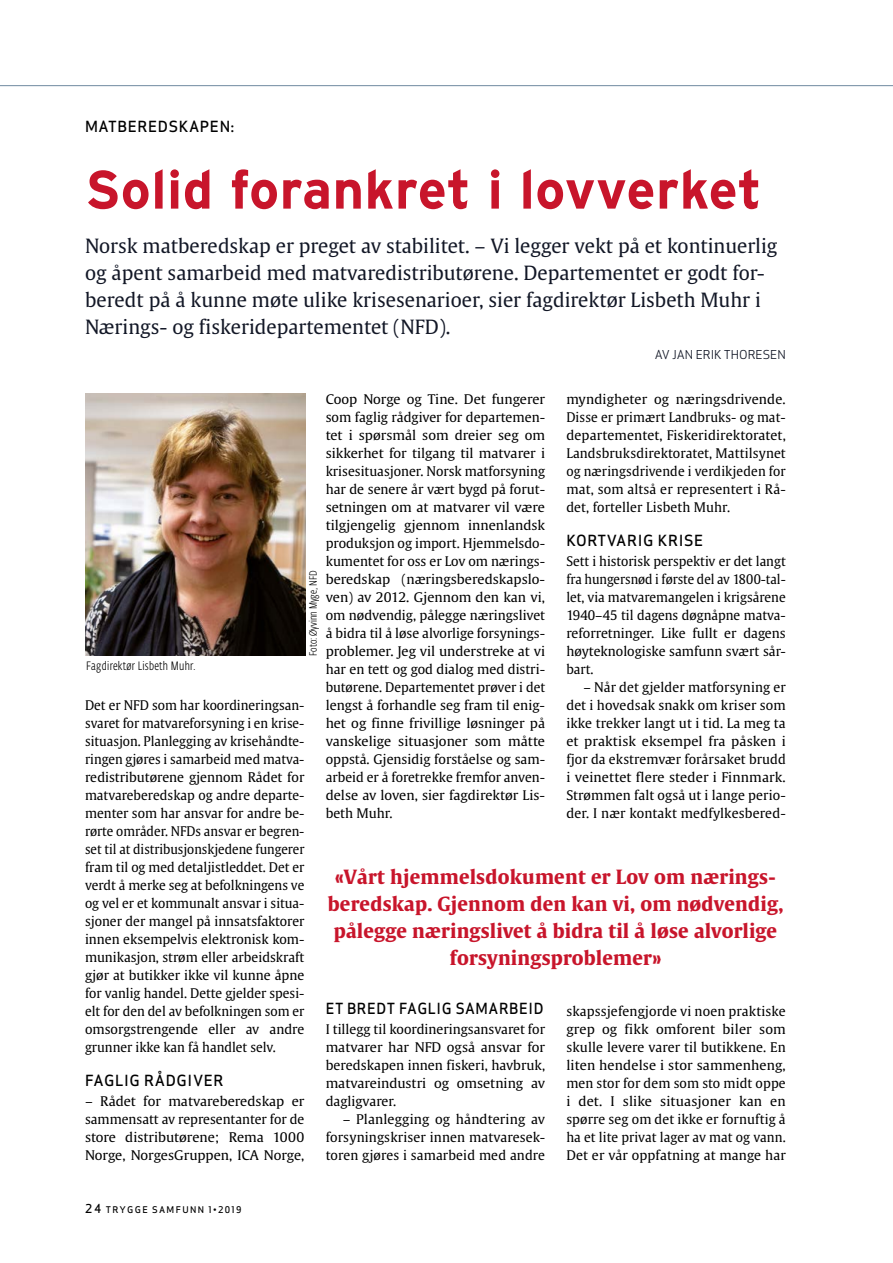
<style>
.page{position:relative;width:893px;height:1263px;background:#fff}
.page>*{position:absolute;margin:0;border:0;box-sizing:border-box;transform-origin:0 0}
.t1{font:700 54px "Interstate";letter-spacing:.01em;color:#c8152b}
.t2{font:19.5px/27px "Gulliver";color:#121726}
.t3{font:700 19.5px/27px "Gulliver";letter-spacing:.01em;color:#c8152b;text-align:center}
.t4{font:15px "Apex Sans Medium T";letter-spacing:.04em;color:#000}
.t5{font:15px "Apex Sans Medium T";letter-spacing:.04em;color:#000;scale:.96 1}
.t6{font:13.2px/18px "Gulliver";color:#000;text-align:justify}
.t7{font:300 12px "Fedra Sans Cond Alt Std";letter-spacing:.025em;color:#000}
.t8{font:12px "Apex Sans Book T";color:#121726}
.t9{font:300 10.5px "Fedra Sans Cond Alt Std";color:#000}
.t10{font:9px "Apex Sans Medium C";letter-spacing:.15em;color:#000}
.s1{font-size:12px}
</style>
<div class="page">
<hr style="left:0;top:85px;width:893px;height:1px;background:#8097aa">
<img style="left:86px;top:393px;width:219px;height:263px">
<p class="t4" style="left:85px;top:117px;width:151px">MATBEREDSKAPEN:</p>
<h1 class="t1" style="left:85px;top:159px;width:678px">Solid forankret i lovverket</h1>
<p class="t2" style="left:85px;top:232px;width:694px">Norsk matberedskap er preget av stabilitet. – Vi legger vekt på et kontinuerlig og åpent samarbeid med matvaredistributørene. Departementet er godt for&shy;beredt på å kunne møte ulike krisesenarioer, sier fagdirektør Lisbeth Muhr i Nærings- og fiskeridepartementet (NFD).</p>
<p class="t8" style="left:655px;top:347px;width:132px">AV JAN ERIK THORESEN</p>
<p class="t6" style="left:566px;top:390px;width:221px">myndigheter og næringsdrivende.<br>Disse er primært Landbruks- og mat&shy;departementet, Fiskeridirektoratet, Landsbruksdirektoratet, Mattilsynet og næringsdrivende i verdikjeden for mat, som altså er representert i Rå&shy;det, forteller Lisbeth Muhr.</p>
<p class="t4" style="left:566px;top:531px;width:138px">KORTVARIG KRISE</p>
<p class="t6" style="left:566px;top:552px;width:221px">Sett i historisk perspektiv er det langt fra hungersnød i første del av 1800-tal&shy;let, via matvaremangelen i krigsårene 1940–45 til dagens døgnåpne matva&shy;reforretninger. Like fullt er dagens høyteknologiske samfunn svært sår&shy;bart.</p>
<p class="t6" style="left:566px;top:678px;width:221px;text-indent:17px">– Når det gjelder matforsyning er det i hovedsak snakk om kriser som ikke trekker langt ut i tid. La meg ta et praktisk eksempel fra påsken i fjor da ekstremvær forårsaket brudd i veinettet flere steder i Finnmark.<br>Strømmen falt også ut i lange perio&shy;der. I nær kontakt medfylkesbered-</p>
<p class="t6" style="left:326px;top:390px;width:221px">Coop Norge og Tine. Det fungerer som faglig rådgiver for departemen&shy;tet i spørsmål som dreier seg om sikkerhet for tilgang til matvarer i krisesituasjoner. Norsk matforsyning har de senere år vært bygd på forut&shy;setningen om at matvarer vil være tilgjengelig gjennom innenlandsk produksjon og import. Hjemmelsdo&shy;kumentet for oss er Lov om nærings&shy;beredskap (næringsberedskapslo&shy;ven) av 2012. Gjennom den kan vi, om nødvendig, pålegge næringslivet å bidra til å løse alvorlige forsynings&shy;problemer. Jeg vil understreke at vi har en tett og god dialog med distri&shy;butørene. Departementet prøver i det lengst å forhandle seg fram til enig&shy;het og finne frivillige løsninger på vanskelige situasjoner som måtte oppstå. Gjensidig forståelse og sam&shy;arbeid er å foretrekke fremfor anven&shy;delse av loven, sier fagdirektør Lis&shy;beth Muhr.</p>
<p class="t9" style="left:307px;top:656px;width:87px;rotate:-90deg">Foto: Øyvinn Myge, NFD</p>
<p class="t7" style="left:86px;top:659px;width:111px">Fagdirektør Lisbeth Muhr.</p>
<p class="t6" style="left:85px;top:696px;width:221px">Det er NFD som har koordineringsan&shy;svaret for matvareforsyning i en krise&shy;situasjon. Planlegging av krisehåndte&shy;ringen gjøres i samarbeid med matva&shy;redistributørene gjennom Rådet for matvareberedskap og andre departe&shy;menter som har ansvar for andre be&shy;rørte områder. NFDs ansvar er begren&shy;set til at distribusjonskjedene fungerer fram til og med detaljistleddet. Det er verdt å merke seg at befolkningens ve og vel er et kommunalt ansvar i situa&shy;sjoner der mangel på innsatsfaktorer innen eksempelvis elektronisk kom&shy;munikasjon, strøm eller arbeidskraft gjør at butikker ikke vil kunne åpne for vanlig handel. Dette gjelder spesi&shy;elt for den del av befolkningen som er omsorgstrengende eller av andre grunner ikke kan få handlet selv.</p>
<p class="t4" style="left:85px;top:1071px;width:140px">FAGLIG RÅDGIVER</p>
<p class="t6" style="left:85px;top:1092px;width:221px">– Rådet for matvareberedskap er sammensatt av representanter for de store distributørene; Rema 1000<br>Norge, NorgesGruppen, ICA Norge,</p>
<h2 class="t3" style="left:328px;top:863px;width:457px">«Vårt hjemmelsdokument er Lov om nærings&shy;beredskap. Gjennom den kan vi, om nødvendig, pålegge næringslivet å bidra til å løse alvorlige forsyningsproblemer»</h2>
<p class="t5" style="left:326px;top:999px;width:228px">ET BREDT FAGLIG SAMARBEID</p>
<p class="t6" style="left:326px;top:1020px;width:221px">I tillegg til koordineringsansvaret for matvarer har NFD også ansvar for beredskapen innen fiskeri, havbruk, matvareindustri og omsetning av dagligvarer.</p>
<p class="t6" style="left:326px;top:1110px;width:221px;text-indent:17px">– Planlegging og håndtering av forsyningskriser innen matvaresek&shy;toren gjøres i samarbeid med andre</p>
<p class="t6" style="left:566px;top:1002px;width:221px">skapssjefengjorde vi noen praktiske grep og fikk omforent biler som skulle levere varer til butikkene. En liten hendelse i stor sammenheng, men stor for dem som sto midt oppe i det. I slike situasjoner kan en spørre seg om det ikke er fornuftig å ha et lite privat lager av mat og vann.<br>Det er vår oppfatning at mange har</p>
<p class="t10" style="left:85px;top:1204px;width:158px"><span class="s1">24</span> TRYGGE SAMFUNN 1•2019</p>
</div>
